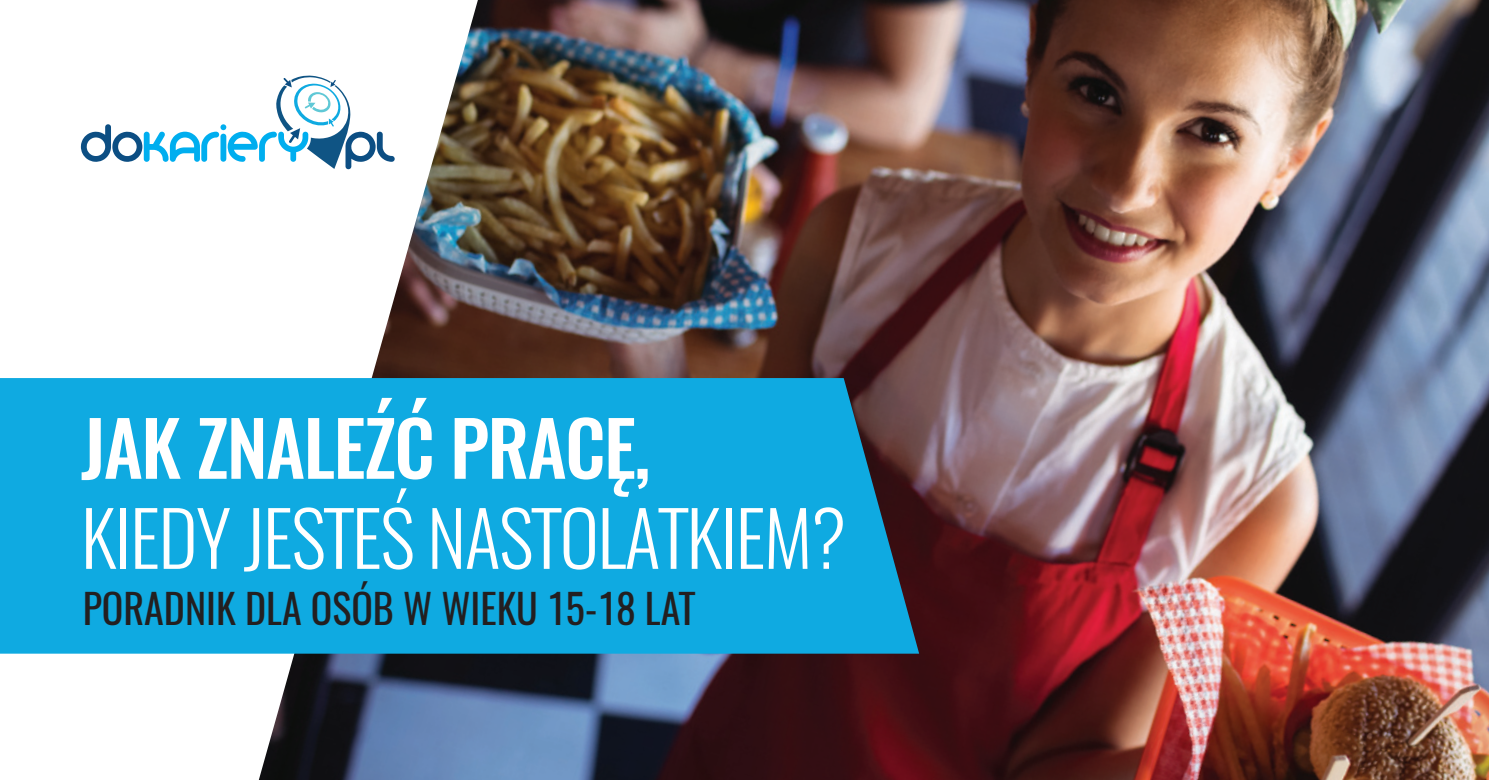
<style>
.page{position:relative;width:1489px;height:780px;background:#fff}
.page>*{position:absolute;margin:0;border:0;box-sizing:border-box;transform-origin:0 0}
.t1{font:300 75px "Oswald";letter-spacing:-.02em;color:#fff}
.t2{font:500 75px "Oswald";letter-spacing:-.02em;color:#fff}
.t3{font:40px "Oswald";color:#231f20}
</style>
<div class="page">
<img style="left:478px;top:0;width:1010px;height:780px">
<svg style="left:0;top:0;width:478px;height:780px"></svg>
<div style="left:0;top:378px;width:919px;height:275px;background:#0faae1"></div>
<svg style="left:81px;top:75px;width:313px;height:94px"></svg>
<h1 class="t2" style="left:81px;top:396px;width:571px">JAK ZNALEŹĆ PRACĘ,</h1>
<h1 class="t1" style="left:81px;top:488px;width:766px">KIEDY JESTEŚ NASTOLATKIEM?</h1>
<p class="t3" style="left:83px;top:581px;width:614px">PORADNIK DLA OSÓB W WIEKU 15-18 LAT</p>
</div>
